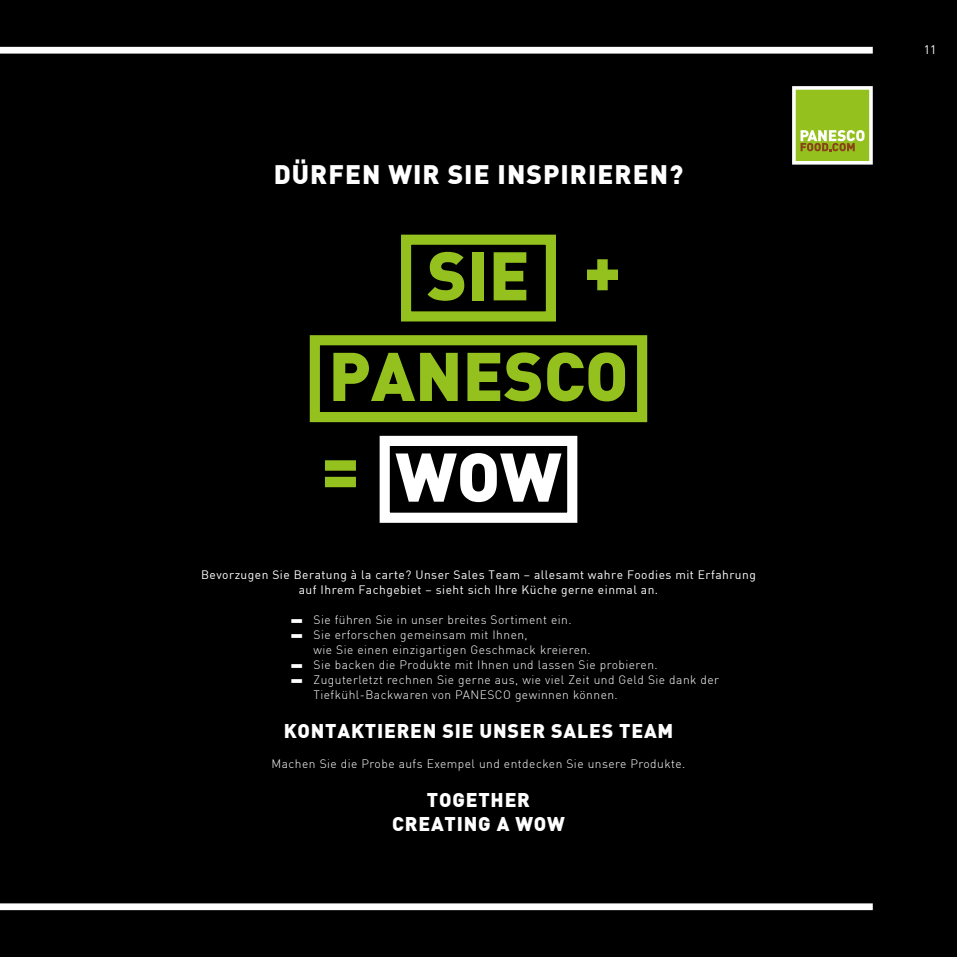
<style>
.page{position:relative;width:957px;height:957px;background:#000}
.page>*{position:absolute;margin:0;border:0;box-sizing:border-box;transform-origin:0 0}
.t1{font:900 67.65px "DIN";color:#95c11f}
.t2{font:900 67.65px "DIN";color:#fff}
.t3{font:700 34.5px "DIN";color:#fff}
.t4{font:900 26.25px "DIN";letter-spacing:.04em;color:#fff}
.t5{font:900 19.5px/24px "DIN";letter-spacing:.04em;color:#fff;text-align:center}
.t6{font:12.15px "DIN";color:#fff}
.t7{font:300 12px/15px "DIN";letter-spacing:.04em;color:#fff}
.t8{font:12px/15px "DIN";letter-spacing:.04em;color:#fff;text-align:center}
</style>
<div class="page">
<div style="left:0;top:47px;width:873px;height:7px;background:#fff"></div>
<svg style="left:792px;top:86px;width:81px;height:79px;background:#acc853"></svg>
<div style="left:0;top:903px;width:873px;height:7px;background:#fff"></div>
<div style="left:310px;top:335px;width:337px;height:87px;border:10px solid #95c11f"></div>
<div style="left:380px;top:436px;width:197px;height:87px;border:10px solid #fff"></div>
<div style="left:401px;top:235px;width:155px;height:86px;border:10px solid #95c11f"></div>
<h3 class="t4" style="left:274px;top:161px;width:411px">DÜRFEN WIR SIE INSPIRIEREN?</h3>
<h1 class="t1" style="left:427px;top:242px;width:104px">SIE</h1>
<h1 class="t1" style="left:583px;top:235px;width:39px">+</h1>
<h1 class="t1" style="left:328px;top:342px;width:301px">PANESCO</h1>
<h1 class="t1" style="left:322px;top:435px;width:39px">=</h1>
<h1 class="t2" style="left:395px;top:443px;width:167px">WOW</h1>
<p class="t8" style="left:201px;top:568px;width:556px">Bevorzugen Sie Beratung à la carte? Unser Sales Team – allesamt wahre Foodies mit Erfahrung auf Ihrem Fachgebiet – sieht sich Ihre Küche gerne einmal an.</p>
<h2 class="t3" style="left:289px;top:601px;width:16px">-</h2>
<p class="t7" style="left:313px;top:612px;width:260px">Sie führen Sie in unser breites Sortiment ein.</p>
<h2 class="t3" style="left:289px;top:616px;width:16px">-</h2>
<p class="t7" style="left:313px;top:627px;width:279px">Sie erforschen gemeinsam mit Ihnen,<br>wie Sie einen einzigartigen Geschmack kreieren.</p>
<h2 class="t3" style="left:289px;top:646px;width:16px">-</h2>
<p class="t7" style="left:313px;top:657px;width:346px">Sie backen die Produkte mit Ihnen und lassen Sie probieren.</p>
<h2 class="t3" style="left:289px;top:661px;width:16px">-</h2>
<p class="t7" style="left:313px;top:672px;width:407px">Zuguterletzt rechnen Sie gerne aus, wie viel Zeit und Geld Sie dank der<br>Tiefkühl-Backwaren von PANESCO gewinnen können.</p>
<h3 class="t5" style="left:284px;top:719px;width:391px">KONTAKTIEREN SIE UNSER SALES TEAM</h3>
<p class="t7" style="left:271px;top:756px;width:415px">Machen Sie die Probe aufs Exempel und entdecken Sie unsere Produkte.</p>
<h3 class="t5" style="left:392px;top:788px;width:174px">TOGETHER<br>CREATING A WOW</h3>
<p class="t6" style="left:924px;top:44px;width:14px">11</p>
</div>
